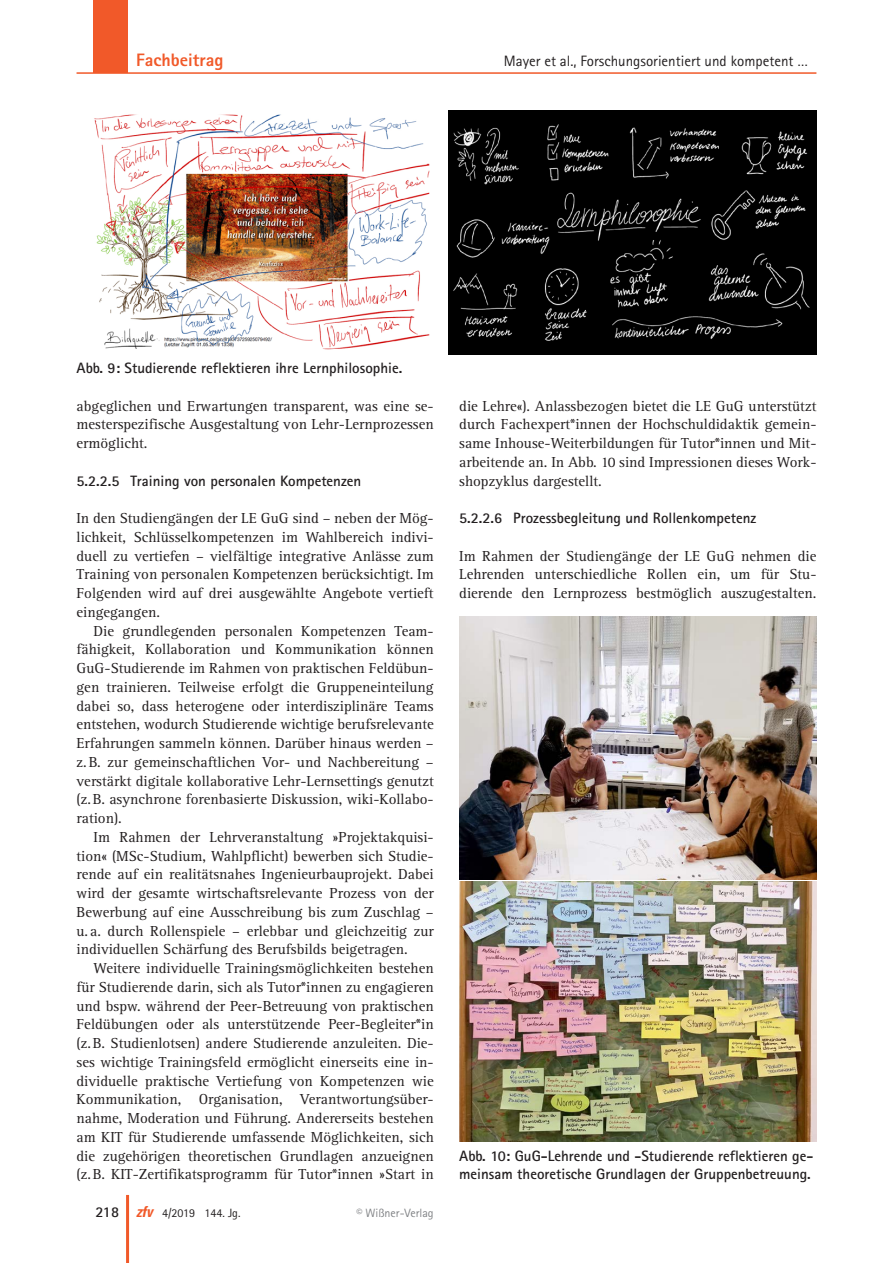
<style>
.page{position:relative;width:893px;height:1263px;background:#fff}
.page>*{position:absolute;margin:0;border:0;box-sizing:border-box;transform-origin:0 0}
.t1{font:800 18px "Rotis Sans Serif";color:#f15929}
._01_normal{font:15px/18.8px "Rotis Serif";color:#231f20;text-align:justify}
._01_normal_oEZ_AA{font:15px/18.8px "Rotis Serif";color:#231f20;text-align:justify}
._05_abb{font:700 15px/18.8px "Rotis Sans Serif";color:#231f20}
._13_titel_3{font:700 15px "Rotis Sans Serif";color:#231f20}
.t2{font:15px "Rotis Sans Serif";color:#231f20}
.t3{font:12px "Rotis Sans Serif";color:#231f20}
.t4{font:12px "Rotis Sans Serif";color:#808285}
.s1{font-weight:700;font-size:15px}
.s2{font-family:"Univers";font-weight:700;font-style:italic;font-stretch:condensed;font-size:15px;color:#f15929}
</style>
<div class="page">
<img style="left:94px;top:114px;width:336px;height:236px">
<img style="left:448px;top:111px;width:369px;height:243px">
<img style="left:459px;top:617px;width:357px;height:262px">
<img style="left:459px;top:881px;width:357px;height:261px">
<hr style="left:126px;top:1195px;width:3px;height:68px;background:#f15929">
<div style="left:94px;top:0;width:34px;height:72px;background:#f15929"></div>
<hr style="left:77px;top:72px;width:739px;height:2px;background:#f15929">
<p class="t1" style="left:136px;top:48px;width:89px">Fachbeitrag</p>
<p class="t2" style="left:504px;top:52px;width:306px">Mayer et al., Forschungsorientiert und kompetent …</p>
<p class="_05_abb" style="left:77px;top:358px;width:327px">Abb. 9: Studierende reflektieren ihre Lernphilosophie.</p>
<p class="_01_normal" style="left:77px;top:397px;width:359px">abgeglichen und Erwartungen transparent, was eine se&shy;mesterspezifische Ausgestaltung von Lehr-Lernprozessen ermöglicht.</p>
<p class="_13_titel_3" style="left:77px;top:471px;width:286px">5.2.2.5 Training von personalen Kompetenzen</p>
<p class="_01_normal_oEZ_AA" style="left:77px;top:509px;width:359px">In den Studiengängen der LE GuG sind – neben der Mög&shy;lichkeit, Schlüsselkompetenzen im Wahlbereich indivi&shy;duell zu vertiefen – vielfältige integrative Anlässe zum Training von personalen Kompetenzen berücksichtigt. Im Folgenden wird auf drei ausgewählte Angebote vertieft eingegangen.</p>
<p class="_01_normal" style="left:77px;top:622px;width:359px;text-indent:17px">Die grundlegenden personalen Kompetenzen Team&shy;fähigkeit, Kollaboration und Kommunikation können GuG-Studierende im Rahmen von praktischen Feldübun&shy;gen trainieren. Teilweise erfolgt die Gruppeneinteilung dabei so, dass heterogene oder interdisziplinäre Teams entstehen, wodurch Studierende wichtige berufsrelevante Erfahrungen sammeln können. Darüber hinaus werden – z.B. zur gemeinschaftlichen Vor- und Nachbereitung – verstärkt digitale kollaborative Lehr-Lernsettings genutzt (z.B. asynchrone forenbasierte Diskussion, wiki-Kollabo&shy;ration).</p>
<p class="_01_normal" style="left:77px;top:828px;width:359px;text-indent:17px">Im Rahmen der Lehrveranstaltung »Projektakquisi&shy;tion« (MSc-Studium, Wahlpflicht) bewerben sich Studie&shy;rende auf ein realitätsnahes Ingenieurbauprojekt. Dabei wird der gesamte wirtschaftsrelevante Prozess von der Bewerbung auf eine Ausschreibung bis zum Zuschlag – u. a. durch Rollenspiele – erlebbar und gleichzeitig zur individuellen Schärfung des Berufsbilds beigetragen.</p>
<p class="_01_normal" style="left:77px;top:959px;width:359px;text-indent:17px">Weitere individuelle Trainingsmöglichkeiten bestehen für Studierende darin, sich als Tutor*innen zu engagieren und bspw. während der Peer-Betreuung von praktischen Feldübungen oder als unterstützende Peer-Begleiter*in (z.B. Studienlotsen) andere Studierende anzuleiten. Die&shy;ses wichtige Trainingsfeld ermöglicht einerseits eine in&shy;dividuelle praktische Vertiefung von Kompetenzen wie Kommunikation, Organisation, Verantwortungsüber&shy;nahme, Moderation und Führung. Andererseits bestehen am KIT für Studierende umfassende Möglichkeiten, sich die zugehörigen theoretischen Grundlagen anzueignen (z.B. KIT-Zertifikatsprogramm für Tutor*innen »Start in</p>
<p class="t3" style="left:95px;top:1206px;width:147px"><span class="s1">218</span> <span class="s2">zfv</span> 4/2019 144. Jg.</p>
<p class="t4" style="left:356px;top:1206px;width:79px">© Wißner-Verlag</p>
<p class="_01_normal" style="left:459px;top:397px;width:359px">die Lehre«). Anlassbezogen bietet die LE GuG unterstützt durch Fachexpert*innen der Hochschuldidaktik gemein&shy;same Inhouse-Weiterbildungen für Tutor*innen und Mit&shy;arbeitende an. In Abb. 10 sind Impressionen dieses Work&shy;shopzyklus dargestellt.</p>
<p class="_13_titel_3" style="left:459px;top:508px;width:299px">5.2.2.6 Prozessbegleitung und Rollenkompetenz</p>
<p class="_01_normal_oEZ_AA" style="left:459px;top:547px;width:359px">Im Rahmen der Studiengänge der LE GuG nehmen die Lehrenden unterschiedliche Rollen ein, um für Stu&shy;dierende den Lernprozess bestmöglich auszugestalten.</p>
<p class="_05_abb" style="left:459px;top:1146px;width:356px">Abb. 10: GuG-Lehrende und -Studierende reflektieren ge&shy;meinsam theoretische Grundlagen der Gruppenbetreuung.</p>
</div>
